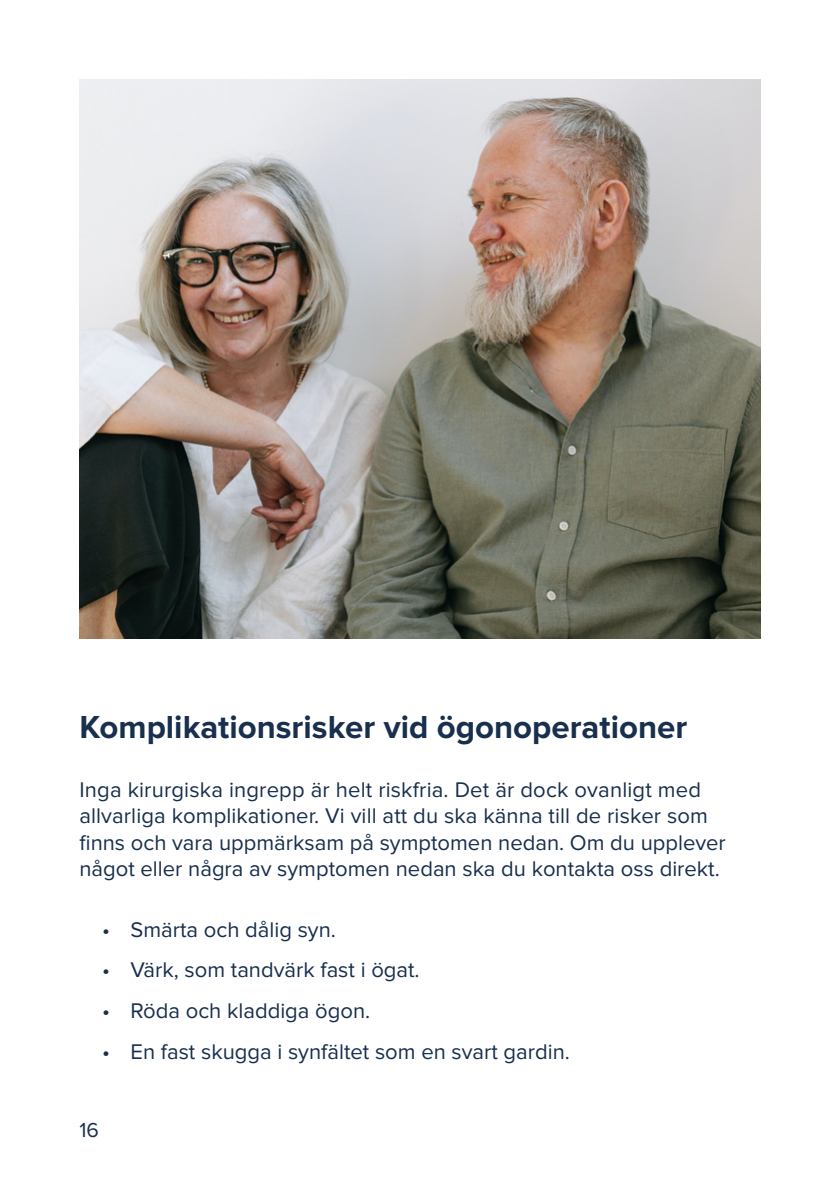
<style>
.page{position:relative;width:840px;height:1191px;background:#fff}
.page>*{position:absolute;margin:0;border:0;box-sizing:border-box;transform-origin:0 0}
.t1{font:700 33px "Proxima Nova";color:#182f4e}
.Brödtext{font:22px/26.4px "Proxima Nova";color:#182f4e}
.t2{font:21px "Proxima Nova";color:#182f4e}
</style>
<div class="page">
<img style="left:79px;top:79px;width:681px;height:559px">
<h2 class="t1" style="left:79px;top:708px;width:609px">Komplikationsrisker vid ögonoperationer</h2>
<p class="Brödtext" style="left:79px;top:777px;width:647px">Inga kirurgiska ingrepp är helt riskfria. Det är dock ovanligt med allvarliga komplikationer. Vi vill att du ska känna till de risker som finns och vara uppmärksam på symptomen nedan. Om du upplever något eller några av symptomen nedan ska du kontakta oss direkt.</p>
<p class="Brödtext" style="left:102px;top:916px;width:235px">• Smärta och dålig syn.</p>
<p class="Brödtext" style="left:102px;top:957px;width:319px">• Värk, som tandvärk fast i ögat.</p>
<p class="Brödtext" style="left:102px;top:997px;width:269px">• Röda och kladdiga ögon.</p>
<p class="Brödtext" style="left:102px;top:1038px;width:469px">• En fast skugga i synfältet som en svart gardin.</p>
<p class="t2" style="left:79px;top:1117px;width:21px">16</p>
</div>
